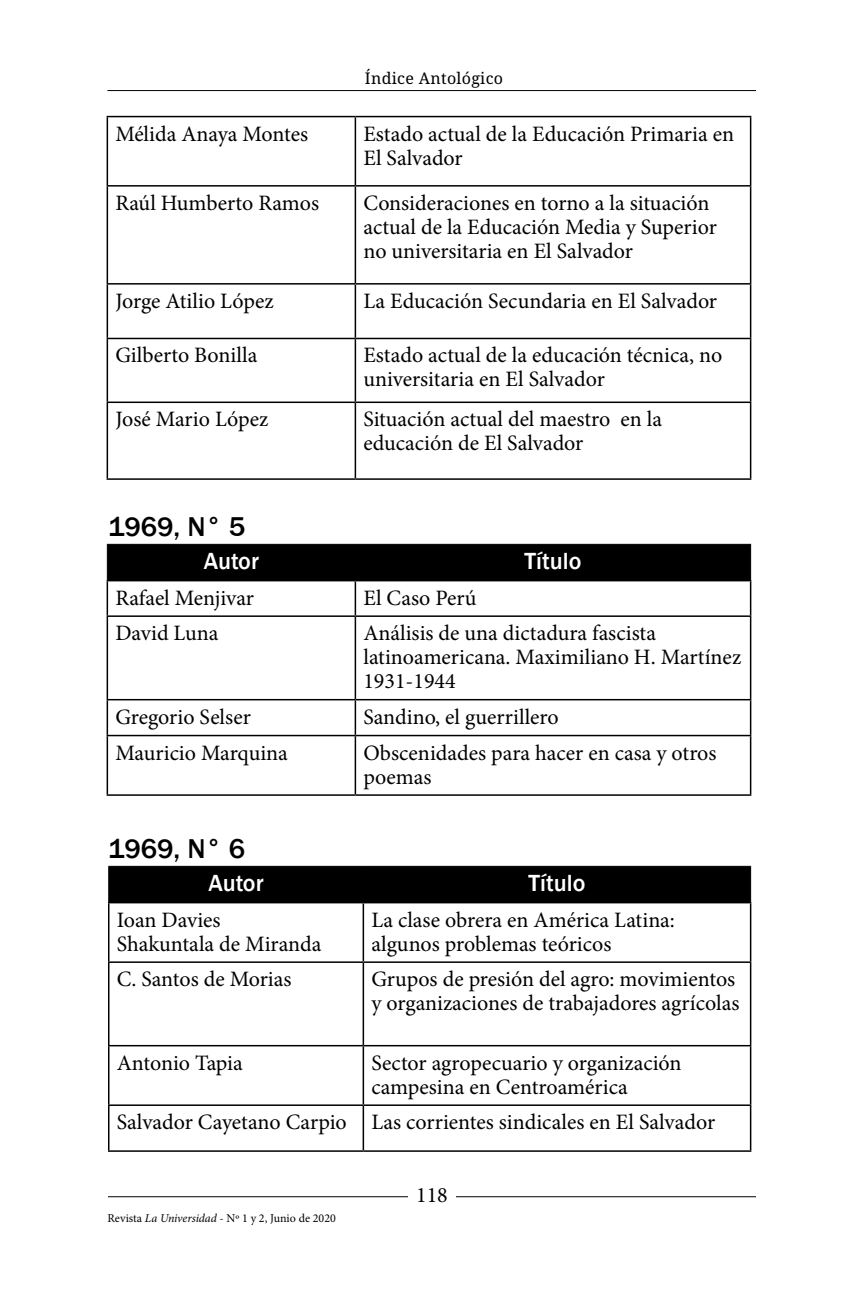
<style>
.page{position:relative;width:864px;height:1296px;background:#fff}
.page>*{position:absolute;margin:0;border:0;box-sizing:border-box;transform-origin:0 0}
.t1{font:500 28px "Franklin Gothic";color:#000}
.t2{font:500 24px "Franklin Gothic";color:#fff}
.t3{font:22px/24px "Minion Pro";color:#000}
.t4{font:16px "Noto Serif";letter-spacing:.02em;color:#000}
.t5{font:12px "Minion Pro";color:#000}
.s1{font-style:italic}
</style>
<div class="page">
<hr style="left:107px;top:90px;width:649px;height:1px;background:#000">
<hr style="left:108px;top:1196px;width:648px;height:1px;background:#000">
<div style="left:408px;top:1177px;width:48px;height:33px;background:#fff"></div>
<svg style="left:108px;top:117px;width:642px;height:361px"></svg>
<hr style="left:107px;top:116px;width:248px;height:1px;background:#000">
<hr style="left:355px;top:116px;width:396px;height:1px;background:#000">
<hr style="left:355px;top:117px;width:1px;height:68px;background:#000">
<hr style="left:107px;top:185px;width:248px;height:2px;background:#000">
<hr style="left:355px;top:185px;width:396px;height:2px;background:#000">
<hr style="left:355px;top:187px;width:1px;height:96px;background:#000">
<hr style="left:107px;top:283px;width:248px;height:2px;background:#000">
<hr style="left:355px;top:283px;width:396px;height:2px;background:#000">
<hr style="left:355px;top:285px;width:1px;height:53px;background:#000">
<hr style="left:107px;top:338px;width:248px;height:1px;background:#000">
<hr style="left:355px;top:338px;width:396px;height:1px;background:#000">
<hr style="left:355px;top:339px;width:1px;height:63px;background:#000">
<hr style="left:107px;top:117px;width:1px;height:68px;background:#000">
<hr style="left:750px;top:117px;width:1px;height:68px;background:#000">
<hr style="left:107px;top:187px;width:1px;height:96px;background:#000">
<hr style="left:750px;top:187px;width:1px;height:96px;background:#000">
<hr style="left:107px;top:285px;width:1px;height:53px;background:#000">
<hr style="left:750px;top:285px;width:1px;height:53px;background:#000">
<hr style="left:107px;top:339px;width:1px;height:63px;background:#000">
<hr style="left:750px;top:339px;width:1px;height:63px;background:#000">
<hr style="left:107px;top:402px;width:248px;height:1px;background:#000">
<hr style="left:107px;top:403px;width:1px;height:75px;background:#000">
<hr style="left:750px;top:403px;width:1px;height:75px;background:#000">
<hr style="left:107px;top:478px;width:248px;height:2px;background:#000">
<hr style="left:355px;top:478px;width:396px;height:2px;background:#000">
<hr style="left:355px;top:402px;width:396px;height:1px;background:#000">
<hr style="left:355px;top:403px;width:1px;height:75px;background:#000">
<div style="left:108px;top:545px;width:642px;height:35px;background:#000"></div>
<svg style="left:108px;top:581px;width:642px;height:213px"></svg>
<hr style="left:355px;top:545px;width:1px;height:35px;background:#000">
<hr style="left:107px;top:544px;width:248px;height:1px;background:#000">
<hr style="left:107px;top:545px;width:1px;height:35px;background:#000">
<hr style="left:355px;top:544px;width:396px;height:1px;background:#000">
<hr style="left:750px;top:545px;width:1px;height:35px;background:#000">
<hr style="left:355px;top:581px;width:1px;height:34px;background:#000">
<hr style="left:107px;top:615px;width:248px;height:2px;background:#000">
<hr style="left:355px;top:615px;width:396px;height:2px;background:#000">
<hr style="left:355px;top:617px;width:1px;height:82px;background:#000">
<hr style="left:107px;top:699px;width:248px;height:1px;background:#000">
<hr style="left:355px;top:699px;width:396px;height:1px;background:#000">
<hr style="left:355px;top:700px;width:1px;height:35px;background:#000">
<hr style="left:107px;top:735px;width:248px;height:1px;background:#000">
<hr style="left:355px;top:735px;width:396px;height:1px;background:#000">
<hr style="left:355px;top:736px;width:1px;height:58px;background:#000">
<hr style="left:107px;top:580px;width:248px;height:1px;background:#000">
<hr style="left:107px;top:581px;width:1px;height:34px;background:#000">
<hr style="left:355px;top:580px;width:396px;height:1px;background:#000">
<hr style="left:750px;top:581px;width:1px;height:34px;background:#000">
<hr style="left:107px;top:617px;width:1px;height:82px;background:#000">
<hr style="left:750px;top:617px;width:1px;height:82px;background:#000">
<hr style="left:107px;top:700px;width:1px;height:35px;background:#000">
<hr style="left:750px;top:700px;width:1px;height:35px;background:#000">
<hr style="left:107px;top:736px;width:1px;height:58px;background:#000">
<hr style="left:750px;top:736px;width:1px;height:58px;background:#000">
<hr style="left:107px;top:794px;width:248px;height:2px;background:#000">
<hr style="left:355px;top:794px;width:396px;height:2px;background:#000">
<div style="left:109px;top:867px;width:641px;height:35px;background:#000"></div>
<svg style="left:110px;top:903px;width:640px;height:247px"></svg>
<hr style="left:363px;top:867px;width:1px;height:35px;background:#000">
<hr style="left:108px;top:866px;width:255px;height:1px;background:#000">
<hr style="left:108px;top:867px;width:1px;height:35px;background:#000">
<hr style="left:363px;top:866px;width:388px;height:1px;background:#000">
<hr style="left:750px;top:867px;width:1px;height:35px;background:#000">
<hr style="left:363px;top:903px;width:1px;height:58px;background:#000">
<hr style="left:108px;top:961px;width:255px;height:2px;background:#000">
<hr style="left:363px;top:961px;width:388px;height:2px;background:#000">
<hr style="left:363px;top:963px;width:1px;height:82px;background:#000">
<hr style="left:108px;top:1045px;width:255px;height:1px;background:#000">
<hr style="left:363px;top:1045px;width:388px;height:1px;background:#000">
<hr style="left:363px;top:1046px;width:1px;height:58px;background:#000">
<hr style="left:108px;top:1104px;width:255px;height:2px;background:#000">
<hr style="left:363px;top:1104px;width:388px;height:2px;background:#000">
<hr style="left:363px;top:1106px;width:1px;height:44px;background:#000">
<hr style="left:108px;top:1150px;width:255px;height:2px;background:#000">
<hr style="left:363px;top:1150px;width:388px;height:2px;background:#000">
<hr style="left:108px;top:902px;width:255px;height:1px;background:#000">
<hr style="left:108px;top:903px;width:2px;height:58px;background:#000">
<hr style="left:363px;top:902px;width:388px;height:1px;background:#000">
<hr style="left:750px;top:903px;width:1px;height:58px;background:#000">
<hr style="left:108px;top:963px;width:2px;height:82px;background:#000">
<hr style="left:750px;top:963px;width:1px;height:82px;background:#000">
<hr style="left:108px;top:1046px;width:2px;height:58px;background:#000">
<hr style="left:750px;top:1046px;width:1px;height:58px;background:#000">
<hr style="left:108px;top:1106px;width:2px;height:44px;background:#000">
<hr style="left:750px;top:1106px;width:1px;height:44px;background:#000">
<p class="t4" style="left:365px;top:67px;width:140px">Índice Antológico</p>
<p class="t3" style="left:115px;top:122px;width:194px">Mélida Anaya Montes</p>
<p class="t3" style="left:363px;top:122px;width:372px">Estado actual de la Educación Primaria en<br>El Salvador</p>
<p class="t3" style="left:115px;top:191px;width:205px">Raúl Humberto Ramos</p>
<p class="t3" style="left:363px;top:191px;width:355px">Consideraciones en torno a la situación actual de la Educación Media y Superior no universitaria en El Salvador</p>
<p class="t3" style="left:115px;top:289px;width:160px">Jorge Atilio López</p>
<p class="t3" style="left:363px;top:289px;width:355px">La Educación Secundaria en El Salvador</p>
<p class="t3" style="left:115px;top:344px;width:144px">Gilberto Bonilla</p>
<p class="t3" style="left:363px;top:344px;width:360px">Estado actual de la educación técnica, no universitaria en El Salvador</p>
<p class="t3" style="left:115px;top:407px;width:155px">José Mario López</p>
<p class="t3" style="left:363px;top:407px;width:300px">Situación actual del maestro en la educación de El Salvador</p>
<p class="t1" style="left:108px;top:509px;width:139px">1969, N° 5</p>
<p class="t2" style="left:204px;top:546px;width:57px">Autor</p>
<p class="t2" style="left:525px;top:546px;width:58px">Título</p>
<p class="t3" style="left:115px;top:586px;width:140px">Rafael Menjivar</p>
<p class="t3" style="left:363px;top:586px;width:115px">El Caso Perú</p>
<p class="t3" style="left:115px;top:621px;width:105px">David Luna</p>
<p class="t3" style="left:363px;top:621px;width:379px">Análisis de una dictadura fascista latinoamericana. Maximiliano H. Martínez<br>1931-1944</p>
<p class="t3" style="left:115px;top:705px;width:137px">Gregorio Selser</p>
<p class="t3" style="left:363px;top:705px;width:197px">Sandino, el guerrillero</p>
<p class="t3" style="left:115px;top:741px;width:174px">Mauricio Marquina</p>
<p class="t3" style="left:363px;top:741px;width:355px">Obscenidades para hacer en casa y otros poemas</p>
<p class="t1" style="left:108px;top:831px;width:139px">1969, N° 6</p>
<p class="t2" style="left:208px;top:868px;width:57px">Autor</p>
<p class="t2" style="left:529px;top:868px;width:58px">Título</p>
<p class="t3" style="left:117px;top:908px;width:206px">Ioan Davies<br>Shakuntala de Miranda</p>
<p class="t3" style="left:371px;top:908px;width:305px">La clase obrera en América Latina: algunos problemas teóricos</p>
<p class="t3" style="left:117px;top:967px;width:176px">C. Santos de Morias</p>
<p class="t3" style="left:371px;top:967px;width:370px">Grupos de presión del agro: movimientos y organizaciones de trabajadores agrícolas</p>
<p class="t3" style="left:117px;top:1051px;width:128px">Antonio Tapia</p>
<p class="t3" style="left:371px;top:1051px;width:312px">Sector agropecuario y organización campesina en Centroamérica</p>
<p class="t3" style="left:117px;top:1110px;width:600px">Salvador Cayetano Carpio Las corrientes sindicales en El Salvador</p>
<p class="t5" style="left:107px;top:1210px;width:230px">Revista <span class="s1">La Universidad</span> - Nº 1 y 2, Junio de 2020</p>
<p class="t3" style="left:416px;top:1183px;width:33px">118</p>
</div>
